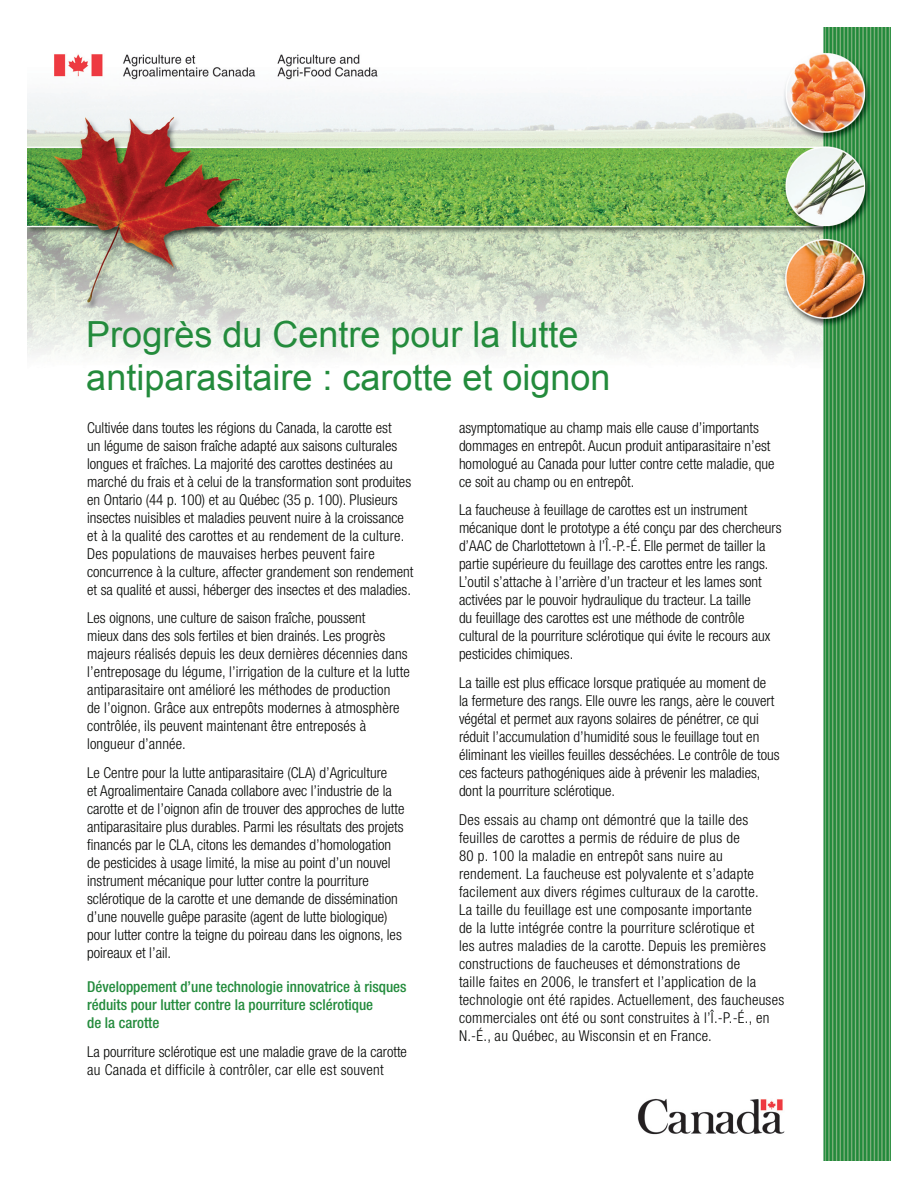
<style>
.page{position:relative;width:918px;height:1188px;background:#fff}
.page>*{position:absolute;margin:0;border:0;box-sizing:border-box;transform-origin:0 0}
.t1{font:36px/43.2px "Arial";color:#238b3c}
.t2{font:300 condensed 15px/18px "Helvetica Neue";color:#040503}
.t3{font:300 condensed 15px/18px "Helvetica Neue";letter-spacing:.02em;color:#040503}
.t4{font:500 condensed 15px/18px "Helvetica Neue";color:#238b3c}
</style>
<div class="page">
<img style="left:27px;top:27px;width:864px;height:1134px">
<p class="t1" style="left:86px;top:313px;width:526px">Progrès du Centre pour la lutte antiparasitaire : carotte et oignon</p>
<p class="t2" style="left:87px;top:418px;width:328px">Cultivée dans toutes les régions du Canada, la carotte est<br>un légume de saison fraîche adapté aux saisons culturales longues et fraîches. La majorité des carottes destinées au marché du frais et à celui de la transformation sont produites en Ontario (44 p. 100) et au Québec (35 p. 100). Plusieurs insectes nuisibles et maladies peuvent nuire à la croissance et à la qualité des carottes et au rendement de la culture.<br>Des populations de mauvaises herbes peuvent faire concurrence à la culture, affecter grandement son rendement et sa qualité et aussi, héberger des insectes et des maladies.</p>
<p class="t2" style="left:87px;top:609px;width:324px">Les oignons, une culture de saison fraîche, poussent<br>mieux dans des sols fertiles et bien drainés. Les progrès majeurs réalisés depuis les deux dernières décennies dans l’entreposage du légume, l’irrigation de la culture et la lutte antiparasitaire ont amélioré les méthodes de production<br>de l’oignon. Grâce aux entrepôts modernes à atmosphère contrôlée, ils peuvent maintenant être entreposés à longueur d’année.</p>
<p class="t2" style="left:87px;top:764px;width:319px">Le Centre pour la lutte antiparasitaire (CLA) d’Agriculture<br>et Agroalimentaire Canada collabore avec l’industrie de la carotte et de l’oignon afin de trouver des approches de lutte antiparasitaire plus durables. Parmi les résultats des projets financés par le CLA, citons les demandes d’homologation de pesticides à usage limité, la mise au point d’un nouvel instrument mécanique pour lutter contre la pourriture sclérotique de la carotte et une demande de dissémination d’une nouvelle guêpe parasite (agent de lutte biologique) pour lutter contre la teigne du poireau dans les oignons, les poireaux et l’ail.</p>
<p class="t4" style="left:87px;top:978px;width:321px">Développement d’une technologie innovatrice à risques réduits pour lutter contre la pourriture sclérotique<br>de la carotte</p>
<p class="t2" style="left:87px;top:1043px;width:321px">La pourriture sclérotique est une maladie grave de la carotte au Canada et difficile à contrôler, car elle est souvent</p>
<p class="t2" style="left:459px;top:418px;width:317px">asymptomatique au champ mais elle cause d’importants dommages en entrepôt. Aucun produit antiparasitaire n’est homologué au Canada pour lutter contre cette maladie, que ce soit au champ ou en entrepôt.</p>
<p class="t2" style="left:459px;top:501px;width:324px">La faucheuse à feuillage de carottes est un instrument mécanique dont le prototype a été conçu par des chercheurs d’AAC de Charlottetown à l’Î.-P.-É. Elle permet de tailler la partie supérieure du feuillage des carottes entre les rangs.<br>L’outil s’attache à l’arrière d’un tracteur et les lames sont activées par le pouvoir hydraulique du tracteur. La taille<br>du feuillage des carottes est une méthode de contrôle cultural de la pourriture sclérotique qui évite le recours aux pesticides chimiques.</p>
<p class="t2" style="left:459px;top:674px;width:322px">La taille est plus efficace lorsque pratiquée au moment de<br>la fermeture des rangs. Elle ouvre les rangs, aère le couvert végétal et permet aux rayons solaires de pénétrer, ce qui réduit l’accumulation d’humidité sous le feuillage tout en éliminant les vieilles feuilles desséchées. Le contrôle de tous ces facteurs pathogéniques aide à prévenir les maladies, dont la pourriture sclérotique.</p>
<p class="t3" style="left:459px;top:811px;width:327px">Des essais au champ ont démontré que la taille des feuilles de carottes a permis de réduire de plus de<br>80 p. 100 la maladie en entrepôt sans nuire au rendement. La faucheuse est polyvalente et s’adapte facilement aux divers régimes culturaux de la carotte.<br>La taille du feuillage est une composante importante<br>de la lutte intégrée contre la pourriture sclérotique et<br>les autres maladies de la carotte. Depuis les premières constructions de faucheuses et démonstrations de<br>taille faites en 2006, le transfert et l’application de la technologie ont été rapides. Actuellement, des faucheuses commerciales ont été ou sont construites à l’Î.-P.-É., en N.-É., au Québec, au Wisconsin et en France.</p>
</div>
